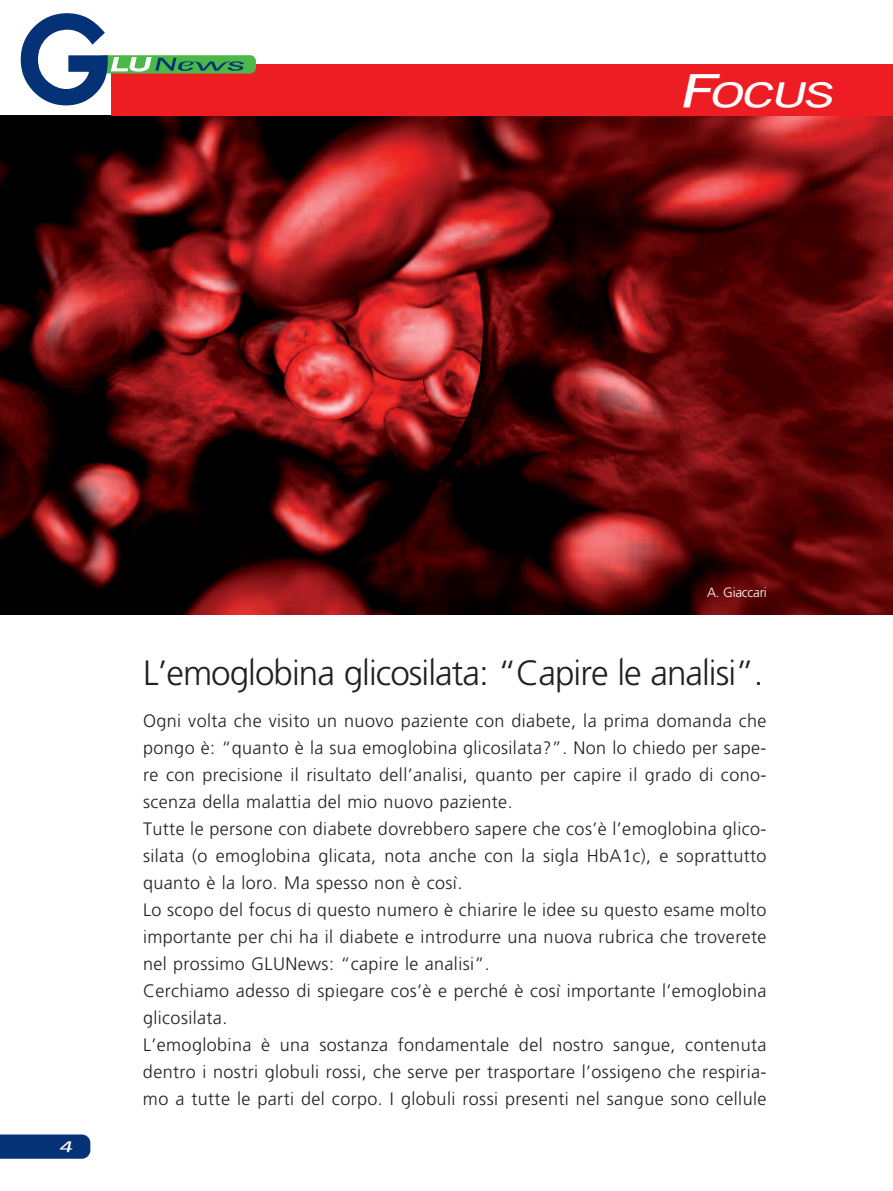
<style>
.page{position:relative;width:893px;height:1191px;background:#fff}
.page>*{position:absolute;margin:0;border:0;box-sizing:border-box;transform-origin:0 0}
.t1{font:300 35.1px "Freeway";letter-spacing:-.03em;color:#231f20}
.t2{font:italic 33.75px "Evangelic";color:#fff}
.t3{font:300 18px/27px "Freeway";letter-spacing:.02em;color:#231f20}
.t4{font:italic 15px "Evangelic";color:#fff}
.t5{font:300 13.5px "Freeway";letter-spacing:-.02em;color:#fff}
.s1{font-size:45px}
</style>
<div class="page">
<img style="left:0;top:116px;width:893px;height:498px">
<div style="left:0;top:1134px;width:90px;height:24px;background:#053276"></div>
<div style="left:112px;top:65px;width:781px;height:51px;background:#ee1d23"></div>
<div style="left:98px;top:55px;width:158px;height:18px;background:#4cb848;border-radius:6px"></div>
<svg style="left:20px;top:13px;width:224px;height:95px"></svg>
<h2 class="t2" style="left:677px;top:75px;width:154px"><span class="s1">F</span>OCUS</h2>
<p class="t4" style="left:59px;top:1137px;width:17px">4</p>
<p class="t5" style="left:707px;top:584px;width:61px">A. Giaccari</p>
<h1 class="t1" style="left:143px;top:652px;width:622px">L’emoglobina glicosilata: “Capire le analisi”.</h1>
<p class="t3" style="left:143px;top:707px;width:625px">Ogni volta che visito un nuovo paziente con diabete, la prima domanda che pongo è: “quanto è la sua emoglobina glicosilata?”. Non lo chiedo per sape&shy;re con precisione il risultato dell’analisi, quanto per capire il grado di cono&shy;scenza della malattia del mio nuovo paziente.<br>Tutte le persone con diabete dovrebbero sapere che cos’è l’emoglobina glico&shy;silata (o emoglobina glicata, nota anche con la sigla HbA1c), e soprattutto quanto è la loro. Ma spesso non è così.<br>Lo scopo del focus di questo numero è chiarire le idee su questo esame molto importante per chi ha il diabete e introdurre una nuova rubrica che troverete nel prossimo GLUNews: “capire le analisi”.<br>Cerchiamo adesso di spiegare cos’è e perché è così importante l’emoglobina glicosilata.<br>L’emoglobina è una sostanza fondamentale del nostro sangue, contenuta dentro i nostri globuli rossi, che serve per trasportare l’ossigeno che respiria&shy;mo a tutte le parti del corpo. I globuli rossi presenti nel sangue sono cellule</p>
</div>
